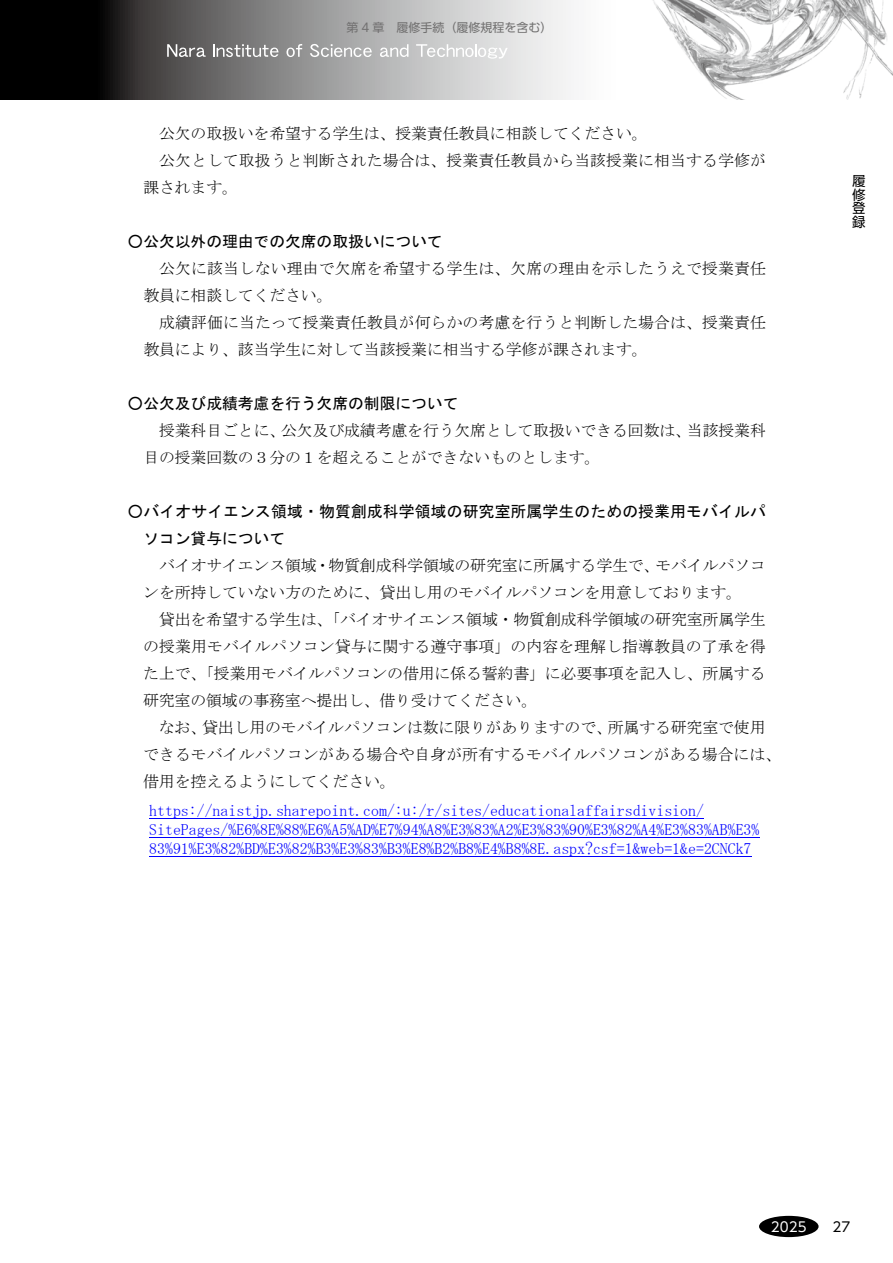
<style>
.page{position:relative;width:893px;height:1263px;background:#fff}
.page>*{position:absolute;margin:0;border:0;box-sizing:border-box;transform-origin:0 0}
.t1{font:15.9px/27px "MS Mincho";letter-spacing:-.005em;color:#000}
.t2{font:15.9px/19px "MS Mincho";color:#00f}
.t3{font:15.9px/27px "MS Gothic";letter-spacing:-.005em;color:#000}
.t4{font:13.5px/13.5px "UD Shin Go Pr 6";color:#000;text-align:justify}
.t5{font:13.5px "UD Shin Go Pr 6";color:#fff}
.t6{font:12px "UD Shin Go Pr 6";color:#727171}
</style>
<div class="page">
<svg style="left:1px;top:0;width:570px;height:99px"></svg>
<img style="left:653px;top:0;width:240px;height:99px">
<svg style="left:167px;top:44px;width:39px;height:13px"></svg>
<svg style="left:213px;top:44px;width:66px;height:13px"></svg>
<svg style="left:286px;top:44px;width:16px;height:13px"></svg>
<svg style="left:310px;top:44px;width:62px;height:13px"></svg>
<svg style="left:380px;top:44px;width:28px;height:13px"></svg>
<svg style="left:416px;top:44px;width:92px;height:15px"></svg>
<hr style="left:0;top:0;width:1px;height:99px;background:#000">
<div style="left:759px;top:1216px;width:60px;height:21px;background:#000;border-radius:50%"></div>
<hr style="left:149px;top:856px;width:602px;height:1px;background:#00f">
<hr style="left:149px;top:837px;width:610px;height:1px;background:#00f">
<hr style="left:149px;top:818px;width:555px;height:1px;background:#00f">
<p class="t6" style="left:346px;top:18px;width:207px">第 4 章　履修手続（履修規程を含む）</p>
<p class="t1" style="left:159px;top:119px;width:490px">公欠の取扱いを希望する学生は、授業責任教員に相談してください。</p>
<p class="t1" style="left:159px;top:146px;width:608px">公欠として取扱うと判断された場合は、授業責任教員から当該授業に相当する学修が</p>
<p class="t1" style="left:143px;top:173px;width:96px">課されます。</p>
<p class="t3" style="left:128px;top:227px;width:317px">○公欠以外の理由での欠席の取扱いについて</p>
<p class="t1" style="left:143px;top:254px;width:624px;text-indent:16px">公欠に該当しない理由で欠席を希望する学生は、欠席の理由を示したうえで授業責任教員に相談してください。</p>
<p class="t1" style="left:143px;top:308px;width:624px;text-indent:16px">成績評価に当たって授業責任教員が何らかの考慮を行うと判断した場合は、授業責任教員により、該当学生に対して当該授業に相当する学修が課されます。</p>
<p class="t3" style="left:128px;top:390px;width:332px">○公欠及び成績考慮を行う欠席の制限について</p>
<p class="t1" style="left:143px;top:417px;width:624px;text-indent:16px">授業科目ごとに、公欠及び成績考慮を行う欠席として取扱いできる回数は、当該授業科目の授業回数の３分の１を超えることができないものとします。</p>
<p class="t3" style="left:143px;top:498px;width:624px;text-indent:-16px">○バイオサイエンス領域・物質創成科学領域の研究室所属学生のための授業用モバイルパソコン貸与について</p>
<p class="t1" style="left:143px;top:552px;width:624px;text-indent:16px">バイオサイエンス領域・物質創成科学領域の研究室に所属する学生で、モバイルパソコンを所持していない方のために、貸出し用のモバイルパソコンを用意しております。</p>
<p class="t1" style="left:143px;top:606px;width:624px;text-align:justify;text-indent:16px">貸出を希望する学生は、「バイオサイエンス領域・物質創成科学領域の研究室所属学生の授業用モバイルパソコン貸与に関する遵守事項」の内容を理解し指導教員の了承を得た上で、「授業用モバイルパソコンの借用に係る誓約書」に必要事項を記入し、所属する研究室の領域の事務室へ提出し、借り受けてください。</p>
<p class="t1" style="left:143px;top:714px;width:640px;text-indent:16px">なお、貸出し用のモバイルパソコンは数に限りがありますので、所属する研究室で使用できるモバイルパソコンがある場合や自身が所有するモバイルパソコンがある場合には、借用を控えるようにしてください。</p>
<p class="t2" style="left:149px;top:801px;width:612px">https://naistjp.sharepoint.com/:u:/r/sites/educationalaffairsdivision/<br>SitePages/%E6%8E%88%E6%A5%AD%E7%94%A8%E3%83%A2%E3%83%90%E3%82%A4%E3%83%AB%E3%<br>83%91%E3%82%BD%E3%82%B3%E3%83%B3%E8%B2%B8%E4%B8%8E.aspx?csf=1&amp;web=1&amp;e=2CNCk7</p>
<p class="t4" style="left:852px;top:174px;width:15px">履修登録</p>
<p class="t5" style="left:771px;top:1215px;width:37px">2025</p>
<p class="t4" style="left:833px;top:1219px;width:19px">27</p>
</div>
